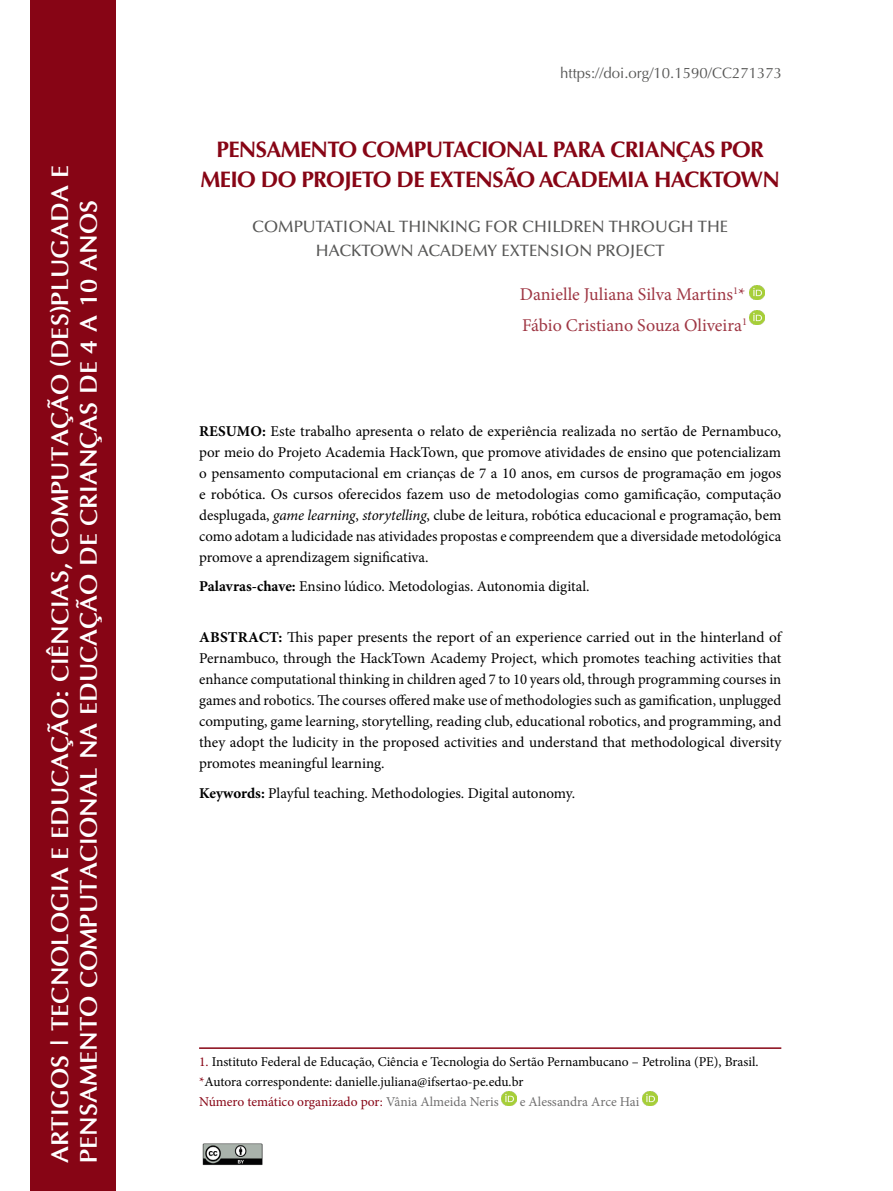
<style>
.page{position:relative;width:893px;height:1191px;background:#fff}
.page>*{position:absolute;margin:0;border:0;box-sizing:border-box;transform-origin:0 0}
.t1{font:700 24px/28.8px "Optima";color:#fff}
.t2{font:700 22.5px/30px "Optima LT Std";letter-spacing:-.03em;color:#870515;text-align:center}
.t3{font:18px/31px "Minion Pro";color:#9f3744}
.t4{font:500 16.5px/24px "Optima LT Std";color:#575756;text-align:center}
.t5{font:15px/21px "Minion Pro";color:#000;text-align:justify}
.t6{font:15px "Optima LT Std";color:#575756}
.t7{font:13.5px/20px "Minion Pro";color:#000}
.t8{font:13.5px "Minion Pro";color:#706f6f}
.s1{font-weight:700}
.s2{font-style:italic}
.s3{color:#870515}
.s4{color:#706f6f}
</style>
<div class="page">
<hr style="left:199px;top:1047px;width:582px;height:2px;background:#870515">
<img style="left:502px;top:1091px;width:15px;height:15px">
<img style="left:642px;top:1091px;width:15px;height:15px">
<img style="left:749px;top:285px;width:15px;height:15px">
<img style="left:749px;top:310px;width:15px;height:15px">
<div style="left:31px;top:0;width:85px;height:1191px;background:#870515"></div>
<img style="left:203px;top:1143px;width:60px;height:22px">
<h1 class="t1" style="left:46px;top:1163px;width:1000px;rotate:-90deg">ARTIGOS | TECNOLOGIA E EDUCAÇÃO: CIÊNCIAS, COMPUTAÇÃO (DES)PLUGADA E<br>PENSAMENTO COMPUTACIONAL NA EDUCAÇÃO DE CRIANÇAS DE 4 A 10 ANOS</h1>
<p class="t6" style="left:560px;top:64px;width:223px">https://doi.org/10.1590/CC271373</p>
<h2 class="t2" style="left:201px;top:134px;width:581px">PENSAMENTO COMPUTACIONAL PARA CRIANÇAS POR<br>MEIO DO PROJETO DE EXTENSÃO ACADEMIA HACKTOWN</h2>
<p class="t4" style="left:252px;top:215px;width:477px">COMPUTATIONAL THINKING FOR CHILDREN THROUGH THE<br>HACKTOWN ACADEMY EXTENSION PROJECT</p>
<p class="t3" style="left:520px;top:279px;width:229px">Danielle Juliana Silva Martins<sup>1</sup>*<br>Fábio Cristiano Souza Oliveira<sup>1</sup></p>
<p class="t5" style="left:199px;top:420px;width:584px"><span class="s1">RESUMO:</span> Este trabalho apresenta o relato de experiência realizada no sertão de Pernambuco, por meio do Projeto Academia HackTown, que promove atividades de ensino que potencializam o pensamento computacional em crianças de 7 a 10 anos, em cursos de programação em jogos e robótica. Os cursos oferecidos fazem uso de metodologias como gamificação, computação desplugada, <span class="s2">game learning</span>, <span class="s2">storytelling</span>, clube de leitura, robótica educacional e programação, bem como adotam a ludicidade nas atividades propostas e compreendem que a diversidade metodológica promove a aprendizagem significativa.</p>
<p class="t5" style="left:199px;top:576px;width:392px"><span class="s1">Palavras-chave:</span> Ensino lúdico. Metodologias. Autonomia digital.</p>
<p class="t5" style="left:199px;top:627px;width:584px"><span class="s1">ABSTRACT:</span> This paper presents the report of an experience carried out in the hinterland of Pernambuco, through the HackTown Academy Project, which promotes teaching activities that enhance computational thinking in children aged 7 to 10 years old, through programming courses in games and robotics. The courses offered make use of methodologies such as gamification, unplugged computing, game learning, storytelling, reading club, educational robotics, and programming, and they adopt the ludicity in the proposed activities and understand that methodological diversity promotes meaningful learning.</p>
<p class="t5" style="left:199px;top:782px;width:377px"><span class="s1">Keywords:</span> Playful teaching. Methodologies. Digital autonomy.</p>
<p class="t7" style="left:199px;top:1051px;width:561px"><span class="s3">1.</span> Instituto Federal de Educação, Ciência e Tecnologia do Sertão Pernambucano – Petrolina (PE), Brasil. <span class="s3">*</span>Autora correspondente: danielle.juliana@ifsertao-pe.edu.br<br><span class="s3">Número temático organizado por:</span> <span class="s4">Vânia Almeida Neris</span></p>
<p class="t8" style="left:520px;top:1092px;width:121px">e Alessandra Arce Hai</p>
</div>
